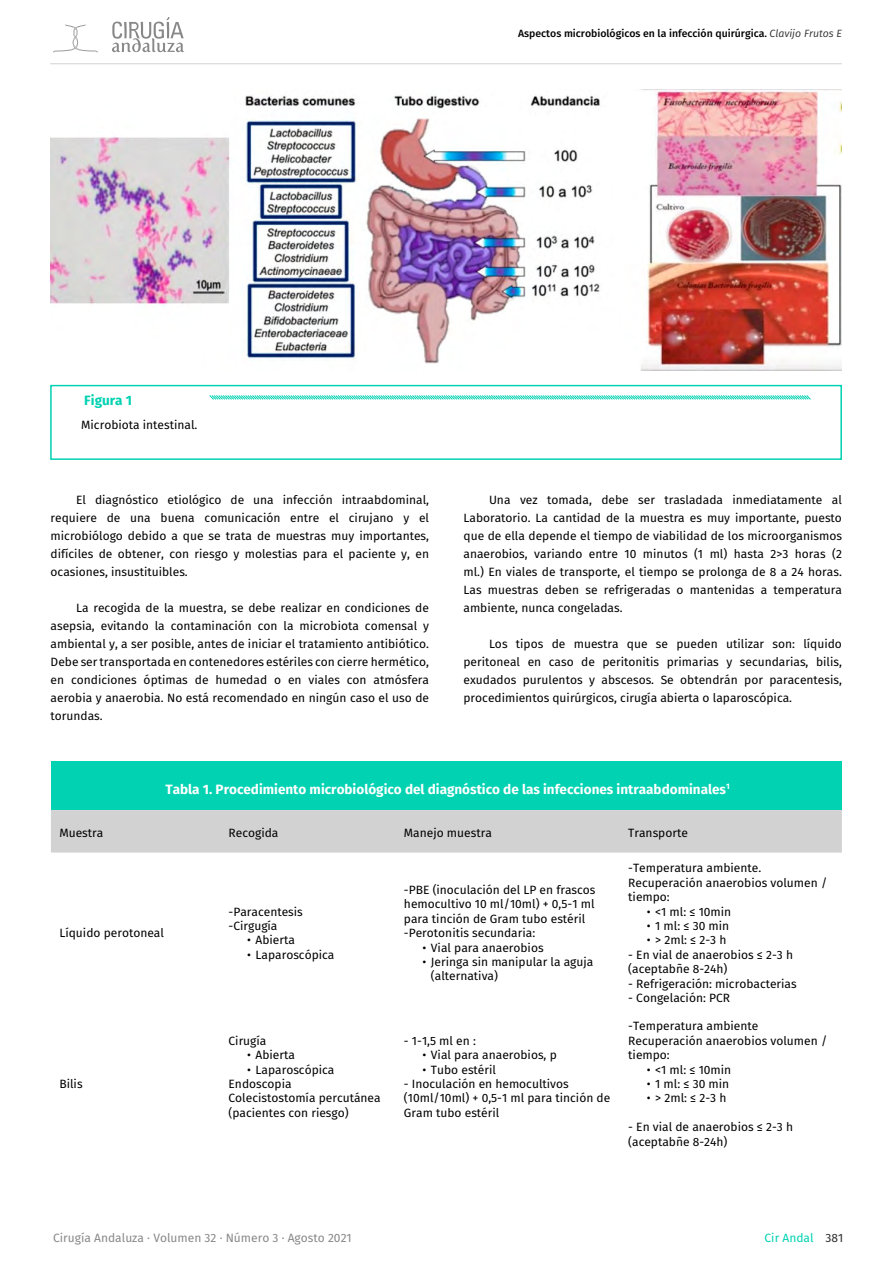
<style>
.page{position:relative;width:893px;height:1263px;background:#fff}
.page>*{position:absolute;margin:0;border:0;box-sizing:border-box;transform-origin:0 0}
.t1{font:700 13.5px "Fira Sans";color:#fff}
.t2{font:700 13.5px "Fira Sans";color:#00d2b2}
.t3{font:12px/18px "Fira Sans";color:#000}
.t4{font:12px "Fira Sans";color:#888}
.t5{font:12px "Fira Sans";color:#00d2b2}
.t6{font:500 10.5px "Fira Sans";color:#000}
.s1{font-weight:400;font-style:italic;color:#2f2f2f}
.s2{color:#2f2f2f}
</style>
<div class="page">
<svg style="left:53px;top:24px;width:45px;height:29px"></svg>
<svg style="left:112px;top:17px;width:72px;height:35px"></svg>
<hr style="left:50px;top:64px;width:792px;height:1px;background:#d2d2d2">
<img style="left:50px;top:89px;width:792px;height:281px">
<div style="left:50px;top:385px;width:792px;height:75px;border:2px solid #00d2b2"></div>
<svg style="left:209px;top:395px;width:602px;height:5px"></svg>
<div style="left:51px;top:761px;width:791px;height:49px;background:#00d2b2"></div>
<div style="left:51px;top:810px;width:791px;height:43px;background:#d2d2d2"></div>
<p class="t6" style="left:518px;top:25px;width:325px">Aspectos microbiológicos en la infección quirúrgica. <span class="s1">Clavijo Frutos E</span></p>
<p class="t2" style="left:84px;top:388px;width:49px">Figura 1</p>
<p class="t3" style="left:81px;top:416px;width:118px">Microbiota intestinal.</p>
<p class="t3" style="left:51px;top:490px;width:380px;text-align:justify;text-indent:26px">El diagnóstico etiológico de una infección intraabdominal, requiere de una buena comunicación entre el cirujano y el microbiólogo debido a que se trata de muestras muy importantes, difíciles de obtener, con riesgo y molestias para el paciente y, en ocasiones, insustituibles.</p>
<p class="t3" style="left:51px;top:598px;width:380px;text-align:justify;text-indent:26px">La recogida de la muestra, se debe realizar en condiciones de asepsia, evitando la contaminación con la microbiota comensal y ambiental y, a ser posible, antes de iniciar el tratamiento antibiótico.<br>Debe ser transportada en contenedores estériles con cierre hermético, en condiciones óptimas de humedad o en viales con atmósfera aerobia y anaerobia. No está recomendado en ningún caso el uso de torundas.</p>
<p class="t3" style="left:463px;top:490px;width:380px;text-align:justify;text-indent:26px">Una vez tomada, debe ser trasladada inmediatamente al Laboratorio. La cantidad de la muestra es muy importante, puesto que de ella depende el tiempo de viabilidad de los microorganismos anaerobios, variando entre 10 minutos (1 ml) hasta 2&gt;3 horas (2 ml.) En viales de transporte, el tiempo se prolonga de 8 a 24 horas.<br>Las muestras deben se refrigeradas o mantenidas a temperatura ambiente, nunca congeladas.</p>
<p class="t3" style="left:463px;top:634px;width:380px;text-align:justify;text-indent:26px">Los tipos de muestra que se pueden utilizar son: líquido peritoneal en caso de peritonitis primarias y secundarias, bilis, exudados purulentos y abscesos. Se obtendrán por paracentesis, procedimientos quirúrgicos, cirugía abierta o laparoscópica.</p>
<p class="t1" style="left:166px;top:778px;width:566px">Tabla 1. Procedimiento microbiológico del diagnóstico de las infecciones intraabdominales<sup>1</sup></p>
<p class="t3" style="left:59px;top:823px;width:45px">Muestra</p>
<p class="t3" style="left:229px;top:823px;width:51px">Recogida</p>
<p class="t3" style="left:404px;top:823px;width:89px">Manejo muestra</p>
<p class="t3" style="left:628px;top:823px;width:61px">Transporte</p>
<p class="t3" style="left:59px;top:924px;width:106px">Líquido perotoneal</p>
<p class="t3" style="left:59px;top:1074px;width:25px">Bilis</p>
<p class="t3" style="left:229px;top:904px;width:76px;line-height:14.4px">-Paracentesis -Cirgugía</p>
<p class="t3" style="left:247px;top:931px;width:49px">• Abierta</p>
<p class="t3" style="left:247px;top:945px;width:89px">• Laparoscópica</p>
<p class="t3" style="left:229px;top:1031px;width:39px">Cirugía</p>
<p class="t3" style="left:247px;top:1045px;width:49px">• Abierta</p>
<p class="t3" style="left:229px;top:1062px;width:154px;line-height:14.4px;text-indent:18px">• Laparoscópica<br>Endoscopia<br>Colecistostomía percutánea (pacientes con riesgo)</p>
<p class="t3" style="left:404px;top:882px;width:193px;line-height:14.4px">-PBE (inoculación del LP en frascos hemocultivo 10 ml/10ml) + 0,5-1 ml para tinción de Gram tubo estéril -Perotonitis secundaria:</p>
<p class="t3" style="left:422px;top:938px;width:123px">• Vial para anaerobios</p>
<p class="t3" style="left:431px;top:954px;width:164px;line-height:14.4px;text-indent:-9px">• Jeringa sin manipular la aguja (alternativa)</p>
<p class="t3" style="left:404px;top:1031px;width:73px">- 1-1,5 ml en :</p>
<p class="t3" style="left:422px;top:1045px;width:136px">• Vial para anaerobios, p</p>
<p class="t3" style="left:422px;top:1060px;width:75px">• Tubo estéril</p>
<p class="t3" style="left:404px;top:1076px;width:208px;line-height:14.4px">- Inoculación en hemocultivos (10ml/10ml) + 0,5-1 ml para tinción de<br>Gram tubo estéril</p>
<p class="t3" style="left:628px;top:861px;width:200px;line-height:14.4px">-Temperatura ambiente.<br>Recuperación anaerobios volumen / tiempo:</p>
<p class="t3" style="left:647px;top:902px;width:86px">• &lt;1 ml: ≤ 10min</p>
<p class="t3" style="left:647px;top:916px;width:84px">• 1 ml: ≤ 30 min</p>
<p class="t3" style="left:647px;top:931px;width:81px">• &gt; 2ml: ≤ 2-3 h</p>
<p class="t3" style="left:628px;top:947px;width:166px;line-height:14.4px">- En vial de anaerobios ≤ 2-3 h (aceptabñe 8-24h)</p>
<p class="t3" style="left:628px;top:974px;width:170px">- Refrigeración: microbacterias</p>
<p class="t3" style="left:628px;top:988px;width:103px">- Congelación: PCR</p>
<p class="t3" style="left:628px;top:1018px;width:200px;line-height:14.4px">-Temperatura ambiente<br>Recuperación anaerobios volumen / tiempo:</p>
<p class="t3" style="left:647px;top:1060px;width:86px">• &lt;1 ml: ≤ 10min</p>
<p class="t3" style="left:647px;top:1074px;width:84px">• 1 ml: ≤ 30 min</p>
<p class="t3" style="left:647px;top:1089px;width:81px">• &gt; 2ml: ≤ 2-3 h</p>
<p class="t3" style="left:628px;top:1119px;width:166px;line-height:14.4px">- En vial de anaerobios ≤ 2-3 h (aceptabñe 8-24h)</p>
<p class="t4" style="left:53px;top:1229px;width:300px">Cirugía Andaluza · Volumen 32 · Número 3 · Agosto 2021</p>
<p class="t5" style="left:765px;top:1229px;width:80px">Cir Andal <span class="s2">381</span></p>
</div>
